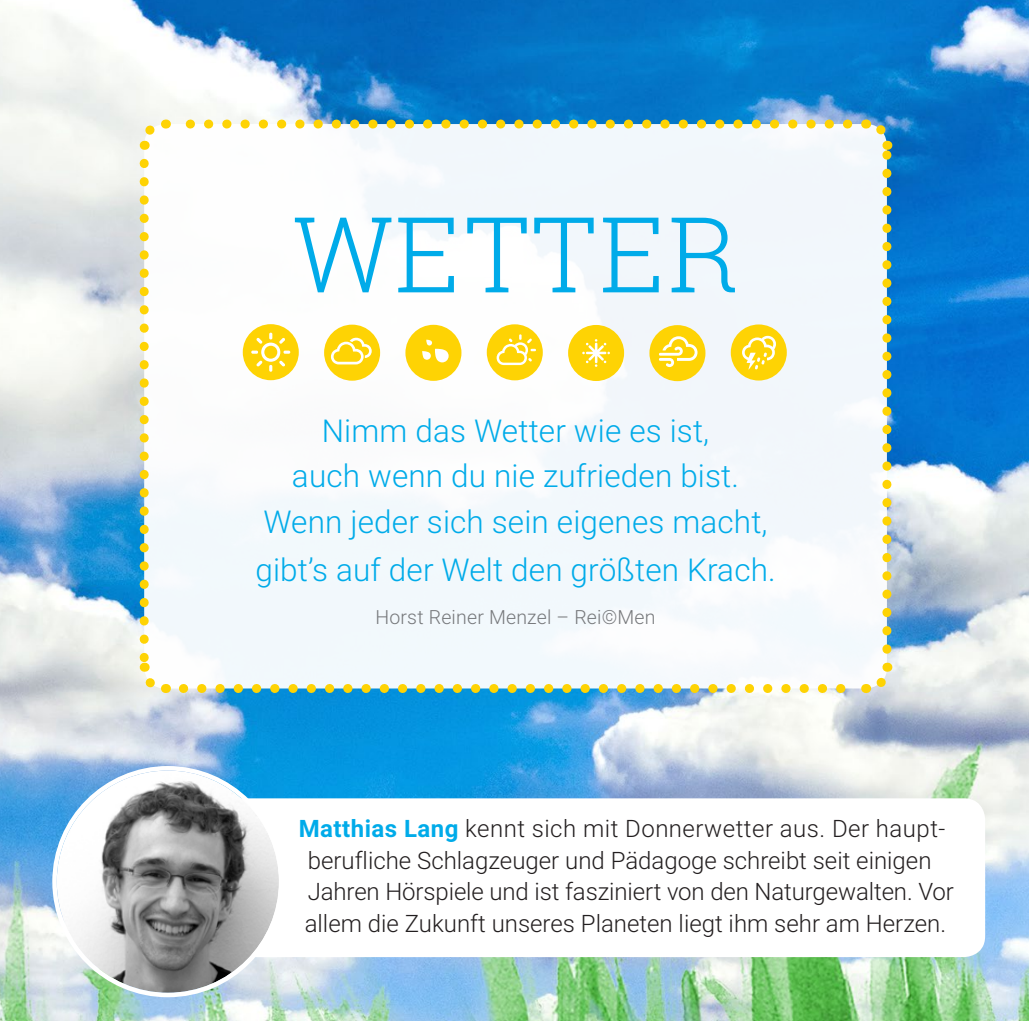
<style>
.page{position:relative;width:1029px;height:1021px;background:#fff}
.page>*{position:absolute;margin:0;border:0;box-sizing:border-box;transform-origin:0 0}
.t1{font:300 105px "Roboto Slab";letter-spacing:.025em;color:#00abe9}
.t2{font:300 31.5px/45px "Roboto";letter-spacing:.005em;color:#00abe9;text-align:center}
.t3{font:300 24px/31.5px "Roboto";color:#231f20}
.t4{font:300 19.5px "Roboto";letter-spacing:.01em;color:#76787b}
.s1{font-weight:700;color:#00abe9}
</style>
<div class="page">
<img style="left:0;top:0;width:1029px;height:1020px">
<div style="left:144px;top:124px;width:743px;height:564px;background:#f2f9fc;border-radius:21px"></div>
<svg style="left:183px;top:684px;width:674px;height:9px"></svg>
<svg style="left:174px;top:119px;width:674px;height:9px"></svg>
<svg style="left:137px;top:163px;width:32px;height:535px"></svg>
<svg style="left:866px;top:662px;width:31px;height:33px"></svg>
<svg style="left:862px;top:114px;width:32px;height:535px"></svg>
<svg style="left:134px;top:117px;width:32px;height:33px"></svg>
<div style="left:243px;top:324px;width:56px;height:56px;background:#fed304;border-radius:50%"></div>
<svg style="left:251px;top:332px;width:39px;height:40px"></svg>
<div style="left:324px;top:324px;width:56px;height:56px;background:#fed304;border-radius:50%"></div>
<svg style="left:331px;top:338px;width:41px;height:26px"></svg>
<div style="left:405px;top:325px;width:56px;height:56px;background:#fed304;border-radius:50%"></div>
<svg style="left:422px;top:340px;width:27px;height:22px"></svg>
<div style="left:487px;top:324px;width:56px;height:56px;background:#fed304;border-radius:50%"></div>
<svg style="left:497px;top:334px;width:39px;height:31px"></svg>
<div style="left:568px;top:325px;width:56px;height:56px;background:#fed304;border-radius:50%"></div>
<svg style="left:582px;top:339px;width:28px;height:28px"></svg>
<div style="left:649px;top:325px;width:56px;height:56px;background:#fed304;border-radius:50%"></div>
<svg style="left:659px;top:336px;width:39px;height:31px"></svg>
<div style="left:731px;top:324px;width:56px;height:56px;background:#fed304;border-radius:50%"></div>
<svg style="left:742px;top:336px;width:34px;height:33px"></svg>
<div style="left:185px;top:798px;width:800px;height:159px;background:#fff;border-radius:21px"></div>
<img style="left:57px;top:770px;width:222px;height:222px;border-radius:111px">
<h1 class="t1" style="left:293px;top:182px;width:447px">WETTER</h1>
<h2 class="t2" style="left:263px;top:407px;width:506px">Nimm das Wetter wie es ist,<br>auch wenn du nie zufrieden bist.<br>Wenn jeder sich sein eigenes macht,</h2>
<h2 class="t2" style="left:255px;top:545px;width:522px">gibt’s auf der Welt den größten Krach.</h2>
<p class="t4" style="left:375px;top:603px;width:282px">Horst Reiner Menzel – Rei©Men</p>
<p class="t3" style="left:299px;top:811px;width:657px"><span class="s1">Matthias Lang</span> kennt sich mit Donnerwetter aus. Der haupt&shy;berufliche Schlagzeuger und Pädagoge schreibt seit einigen Jahren Hörspiele und ist fasziniert von den Naturgewalten. Vor allem die Zukunft unseres Planeten liegt ihm sehr am Herzen.</p>
</div>
